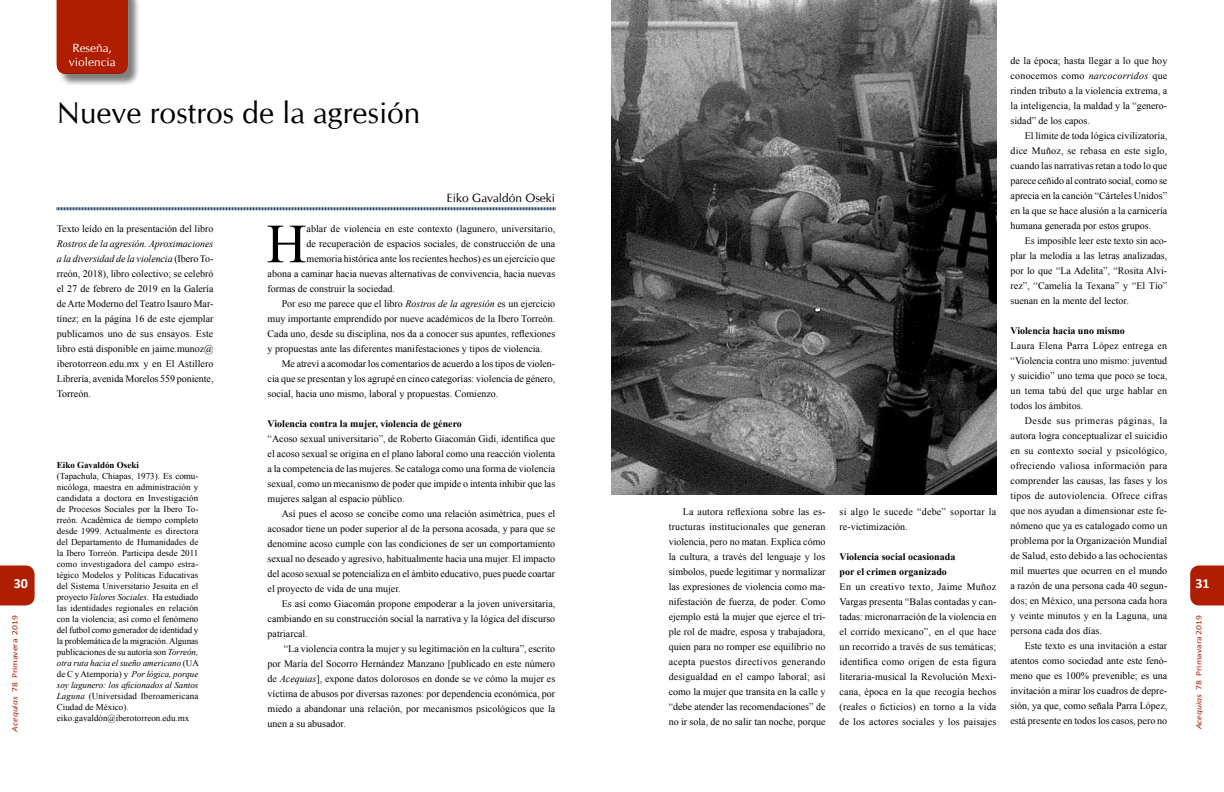
<style>
.page{position:relative;width:1224px;height:792px;background:#fff}
.page>*{position:absolute;margin:0;border:0;box-sizing:border-box;transform-origin:0 0}
.t1{font:55.3px "Times New Roman";color:#000}
.t2{font:30px "CG Omega";color:#000}
.t3{font:700 14px "Calibri";color:#fff}
.t4{font:12px "CG Omega";color:#000}
.t5{font:12px/14.4px "CG Omega";color:#fff}
.t6{font:10px/15px "Times New Roman";color:#000;text-align:justify}
.t7{font:700 10px/15px "Times New Roman";color:#000}
.t8{font:10px/15px "Times New Roman";letter-spacing:.025em;color:#000}
.t9{font:9px/11px "Times New Roman";color:#000}
.t10{font:700 9px "Times New Roman";color:#000}
.t11{font:8px "Calibri";color:#af1e00;scale:1.2 1}
.s1{font-style:italic}
</style>
<div class="page">
<svg style="left:1190px;top:566px;width:34px;height:39px"></svg>
<svg style="left:0;top:566px;width:35px;height:39px"></svg>
<svg style="left:56px;top:207px;width:500px;height:4px"></svg>
<div style="left:58px;top:0;width:83px;height:86px;background:#000;opacity:.5"></div>
<div style="left:57px;top:0;width:71px;height:74px;background:#af1e00"></div>
<img style="left:612px;top:0;width:384px;height:494px">
<h3 class="t3" style="left:14px;top:574px;width:16px">30</h3>
<p class="t11" style="left:10px;top:732px;width:99px;rotate:-90deg"><span class="s1">Acequias</span> 78 Primavera 2019</p>
<p class="t5" style="left:69px;top:40px;width:48px">Reseña, violencia</p>
<h2 class="t2" style="left:57px;top:95px;width:365px">Nueve rostros de la agresión</h2>
<p class="t4" style="left:447px;top:191px;width:110px">Eiko Gavaldón Oseki</p>
<p class="t6" style="left:57px;top:221px;width:158px">Texto leído en la presentación del libro</p>
<p class="t6" style="left:57px;top:236px;width:158px"><span class="s1">Rostros de la agresión. Aproximaciones a la diversidad de la violencia</span> (Ibero To&shy;rreón, 2018), libro colectivo; se celebró el 27 de febrero de 2019 en la Galería de Arte Moderno del Teatro Isauro Mar&shy;tínez; en la página 16 de este ejemplar publicamos uno de sus ensayos. Este libro está disponible en jaime.munoz@ iberotorreon.edu.mx y en El Astillero Librería, avenida Morelos 559 poniente, Torreón.</p>
<p class="t10" style="left:57px;top:458px;width:84px">Eiko Gavaldón Oseki</p>
<p class="t9" style="left:57px;top:470px;width:144px">(Tapachula, Chiapas, 1973). Es comu&shy;nicóloga, maestra en administración y candidata a doctora en Investigación de Procesos Sociales por la Ibero To&shy;rreón. Académica de tiempo completo desde 1999. Actualmente es directora del Departamento de Humanidades de la Ibero Torreón. Participa desde 2011 como investigadora del campo estra&shy;tégico Modelos y Políticas Educativas del Sistema Universitario Jesuita en el proyecto <span class="s1">Valores Sociales</span>. Ha estudiado las identidades regionales en relación con la violencia; así como el fenómeno del futbol como generador de identidad y la problemática de la migración. Algunas publicaciones de su autoría son <span class="s1">Torreón, otra ruta hacia el sueño americano</span> (UA de C y Atemporia) y <span class="s1">Por lógica, porque soy lagunero: los aficionados al Santos Laguna</span> (Universidad Iberoamericana Ciudad de México). eiko.gavaldón@iberotorreon.edu.mx</p>
<h1 class="t1" style="left:267px;top:207px;width:41px">H</h1>
<p class="t6" style="left:307px;top:221px;width:250px">ablar de violencia en este contexto (lagunero, universitario,</p>
<p class="t6" style="left:307px;top:236px;width:250px">de recuperación de espacios sociales, de construcción de una</p>
<p class="t6" style="left:307px;top:251px;width:250px">memoria histórica ante los recientes hechos) es un ejercicio que</p>
<p class="t6" style="left:268px;top:266px;width:289px">abona a caminar hacia nuevas alternativas de convivencia, hacia nuevas</p>
<p class="t6" style="left:268px;top:281px;width:129px">formas de construir la sociedad.</p>
<p class="t6" style="left:282px;top:296px;width:275px">Por eso me parece que el libro <span class="s1">Rostros de la agresión</span> es un ejercicio</p>
<p class="t6" style="left:268px;top:311px;width:289px">muy importante emprendido por nueve académicos de la Ibero Torreón.</p>
<p class="t6" style="left:268px;top:326px;width:289px">Cada uno, desde su disciplina, nos da a conocer sus apuntes, reflexiones</p>
<p class="t6" style="left:268px;top:341px;width:276px">y propuestas ante las diferentes manifestaciones y tipos de violencia.</p>
<p class="t6" style="left:282px;top:356px;width:275px">Me atreví a acomodar los comentarios de acuerdo a los tipos de violen-</p>
<p class="t6" style="left:268px;top:371px;width:289px">cia que se presentan y los agrupé en cinco categorías: violencia de género,</p>
<p class="t6" style="left:268px;top:386px;width:232px">social, hacia uno mismo, laboral y propuestas. Comienzo.</p>
<p class="t7" style="left:268px;top:416px;width:196px">Violencia contra la mujer, violencia de género</p>
<p class="t6" style="left:268px;top:431px;width:289px">“Acoso sexual universitario”, de Roberto Giacomán Gidi, identifica que el acoso sexual se origina en el plano laboral como una reacción violenta a la competencia de las mujeres. Se cataloga como una forma de violencia sexual, como un mecanismo de poder que impide o intenta inhibir que las mujeres salgan al espacio público.</p>
<p class="t6" style="left:268px;top:506px;width:289px;text-indent:14px">Así pues el acoso se concibe como una relación asimétrica, pues el acosador tiene un poder superior al de la persona acosada, y para que se denomine acoso cumple con las condiciones de ser un comportamiento sexual no deseado y agresivo, habitualmente hacia una mujer. El impacto del acoso sexual se potencializa en el ámbito educativo, pues puede coartar el proyecto de vida de una mujer.</p>
<p class="t6" style="left:268px;top:596px;width:289px;text-indent:14px">Es así como Giacomán propone empoderar a la joven universitaria, cambiando en su construcción social la narrativa y la lógica del discurso patriarcal.</p>
<p class="t6" style="left:268px;top:641px;width:289px;text-indent:16px">“La violencia contra la mujer y su legitimación en la cultura”, escrito por María del Socorro Hernández Manzano [publicado en este número de <span class="s1">Acequias</span>], expone datos dolorosos en donde se ve cómo la mujer es víctima de abusos por diversas razones: por dependencia económica, por miedo a abandonar una relación, por mecanismos psicológicos que la unen a su abusador.</p>
<p class="t6" style="left:669px;top:504px;width:158px;text-indent:14px">La autora reflexiona sobre las es&shy;tructuras institucionales que generan violencia, pero no matan. Explica cómo la cultura, a través del lenguaje y los símbolos, puede legitimar y normalizar las expresiones de violencia como ma&shy;nifestación de fuerza, de poder. Como ejemplo está la mujer que ejerce el tri&shy;ple rol de madre, esposa y trabajadora, quien para no romper ese equilibrio no acepta puestos directivos generando desigualdad en el campo laboral; así como la mujer que transita en la calle y “debe atender las recomendaciones” de no ir sola, de no salir tan noche, porque</p>
<p class="t8" style="left:840px;top:504px;width:158px">si algo le sucede “debe” soportar la re-victimización.</p>
<p class="t7" style="left:840px;top:549px;width:117px">Violencia social ocasionada por el crimen organizado</p>
<p class="t6" style="left:840px;top:579px;width:158px">En un creativo texto, Jaime Muñoz Vargas presenta “Balas contadas y can&shy;tadas: micronarración de la violencia en el corrido mexicano”, en el que hace un recorrido a través de sus temáticas; identifica como origen de esta figura literaria-musical la Revolución Mexi&shy;cana, época en la que recogía hechos (reales o ficticios) en torno a la vida de los actores sociales y los paisajes</p>
<p class="t6" style="left:1011px;top:53px;width:158px">de la época; hasta llegar a lo que hoy conocemos como <span class="s1">narcocorridos</span> que rinden tributo a la violencia extrema, a la inteligencia, la maldad y la “genero&shy;sidad” de los capos.</p>
<p class="t6" style="left:1011px;top:128px;width:158px;text-indent:14px">El límite de toda lógica civilizatoria, dice Muñoz, se rebasa en este siglo, cuando las narrativas retan a todo lo que parece ceñido al contrato social, como se aprecia en la canción “Cárteles Unidos” en la que se hace alusión a la carnicería humana generada por estos grupos.</p>
<p class="t6" style="left:1011px;top:233px;width:158px;text-indent:14px">Es imposible leer este texto sin aco&shy;plar la melodía a las letras analizadas, por lo que “La Adelita”, “Rosita Alvi&shy;rez”, “Camelia la Texana” y “El Tío” suenan en la mente del lector.</p>
<p class="t7" style="left:1011px;top:323px;width:116px">Violencia hacia uno mismo</p>
<p class="t6" style="left:1011px;top:338px;width:158px">Laura Elena Parra López entrega en “Violencia contra uno mismo: juventud y suicidio” uno tema que poco se toca, un tema tabú del que urge hablar en todos los ámbitos.</p>
<p class="t6" style="left:1011px;top:413px;width:158px;text-indent:14px">Desde sus primeras páginas, la autora logra conceptualizar el suicidio en su contexto social y psicológico, ofreciendo valiosa información para comprender las causas, las fases y los tipos de autoviolencia. Ofrece cifras que nos ayudan a dimensionar este fe&shy;nómeno que ya es catalogado como un problema por la Organización Mundial de Salud, esto debido a las ochocientas mil muertes que ocurren en el mundo a razón de una persona cada 40 segun&shy;dos; en México, una persona cada hora y veinte minutos y en la Laguna, una persona cada dos días.</p>
<p class="t6" style="left:1011px;top:638px;width:158px;text-indent:14px">Este texto es una invitación a estar atentos como sociedad ante este fenó&shy;meno que es 100% prevenible; es una invitación a mirar los cuadros de depre&shy;sión, ya que, como señala Parra López, está presente en todos los casos, pero no</p>
<h3 class="t3" style="left:1195px;top:574px;width:16px">31</h3>
<p class="t11" style="left:1194px;top:729px;width:97px;rotate:-90deg"><span class="s1">Acequias</span> 78 Primavara 2019</p>
</div>
